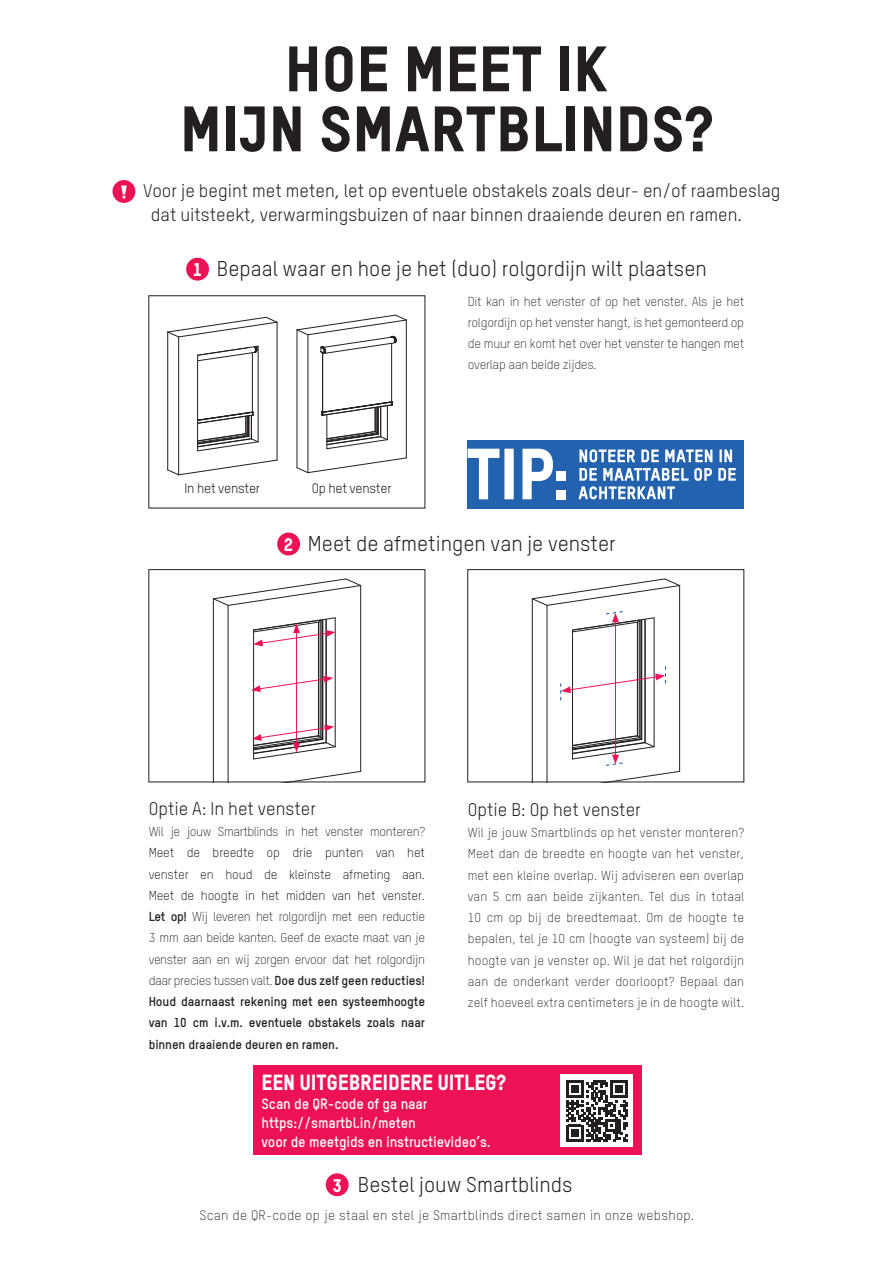
<style>
.page{position:relative;width:893px;height:1263px;background:#fff}
.page>*{position:absolute;margin:0;border:0;box-sizing:border-box;transform-origin:0 0}
.t1{font:63px/60px "TSTARPRO Headline";color:#231f20;text-align:center}
.t2{font:21.6px "TSTARPRO Headline";letter-spacing:-.01em;color:#fff}
.t3{font:21px "TSTARPRO";color:#231f20}
.t4{font:18px/24px "TSTARPRO";color:#231f20}
.t5{font:18px "TSTARPRO Headline";color:#fff}
.t6{font:700 14.7px/18.9px "TSTARPRO";letter-spacing:-.01em;color:#fff}
.t7{font:300 13.5px "TSTARPRO";letter-spacing:.02em;color:#231f20}
.t8{font:13.5px "TSTARPRO";letter-spacing:-.02em;color:#231f20}
.t9{font:300 12.75px/21.3px "TSTARPRO";letter-spacing:-.02em;color:#231f20;text-align:justify}
.s1{color:#000}
.s2{font-weight:700}
</style>
<div class="page">
<div style="left:112px;top:180px;width:23px;height:23px;background:#ed1255;border-radius:50%"></div>
<svg style="left:121px;top:186px;width:6px;height:12px"></svg>
<div style="left:186px;top:258px;width:23px;height:23px;background:#ed1255;border-radius:50%"></div>
<div style="left:326px;top:1173px;width:23px;height:23px;background:#ed1255;border-radius:50%"></div>
<div style="left:468px;top:440px;width:276px;height:68px;background:#2362af"></div>
<svg style="left:578px;top:468px;width:158px;height:31px"></svg>
<svg style="left:579px;top:449px;width:153px;height:13px"></svg>
<svg style="left:468px;top:449px;width:85px;height:50px"></svg>
<div style="left:556px;top:471px;width:9px;height:10px;background:#fff"></div>
<div style="left:556px;top:490px;width:9px;height:9px;background:#fff"></div>
<hr style="left:277px;top:322px;width:1px;height:138px;background:#231f20">
<hr style="left:167px;top:332px;width:1px;height:138px;background:#231f20">
<svg style="left:168px;top:317px;width:109px;height:158px"></svg>
<hr style="left:387px;top:344px;width:1px;height:96px;background:#231f20">
<hr style="left:377px;top:345px;width:1px;height:89px;background:#231f20">
<hr style="left:376px;top:346px;width:1px;height:87px;background:#231f20">
<hr style="left:375px;top:347px;width:1px;height:84px;background:#231f20">
<hr style="left:380px;top:345px;width:1px;height:91px;background:#231f20">
<hr style="left:378px;top:345px;width:1px;height:89px;background:#231f20">
<hr style="left:327px;top:353px;width:1px;height:96px;background:#231f20">
<hr style="left:406px;top:320px;width:1px;height:138px;background:#231f20">
<hr style="left:308px;top:335px;width:1px;height:138px;background:#231f20">
<svg style="left:297px;top:458px;width:109px;height:15px"></svg>
<hr style="left:297px;top:330px;width:1px;height:138px;background:#231f20">
<svg style="left:327px;top:431px;width:61px;height:18px"></svg>
<svg style="left:297px;top:315px;width:109px;height:101px"></svg>
<div style="left:149px;top:569px;width:276px;height:213px;border:1px solid #231f20"></div>
<svg style="left:532px;top:579px;width:148px;height:201px"></svg>
<div style="left:468px;top:569px;width:276px;height:213px;border:1px solid #231f20"></div>
<div style="left:277px;top:533px;width:23px;height:22px;background:#ed1255;border-radius:50%"></div>
<svg style="left:213px;top:579px;width:148px;height:203px"></svg>
<div style="left:254px;top:1066px;width:388px;height:89px;background:#ed1255"></div>
<div style="left:561px;top:1074px;width:72px;height:73px;background:#fff"></div>
<svg style="left:566px;top:1080px;width:62px;height:62px"></svg>
<p class="t1" style="left:180px;top:37px;width:535px">HOE MEET IK<br>MIJN SMARTBLINDS?</p>
<p class="t4" style="left:151px;top:178px;width:631px;text-indent:-8px">Voor je begint met meten, let op eventuele obstakels zoals deur- en/of raambeslag dat uitsteekt, verwarmingsbuizen of naar binnen draaiende deuren en ramen.</p>
<p class="t5" style="left:193px;top:259px;width:11px">1</p>
<p class="t3" style="left:217px;top:256px;width:491px">Bepaal waar en hoe je het (duo) rolgordijn wilt plaatsen</p>
<p class="t8" style="left:185px;top:480px;width:77px">In het venster</p>
<p class="t8" style="left:312px;top:480px;width:81px">Op het venster</p>
<p class="t9" style="left:468px;top:290px;width:278px">Dit kan in het venster of op het venster. Als je het rolgordijn op het venster hangt, is het gemonteerd op de muur en komt het over het venster te hangen met overlap aan beide zijdes.</p>
<p class="t5" style="left:284px;top:533px;width:11px">2</p>
<p class="t3" style="left:308px;top:531px;width:309px">Meet de afmetingen van je venster</p>
<p class="t4" style="left:149px;top:796px;width:169px">Optie A: In het venster</p>
<p class="t9" style="left:149px;top:821px;width:278px">Wil je jouw Smartblinds in het venster monteren?<br><span class="s1">Meet de breedte op drie punten van het venster en houd de kleinste afmeting aan.<br>Meet de hoogte in het midden van het venster</span>.<br><span class="s2">Let op!</span> Wij leveren het rolgordijn met een reductie 3 mm aan beide kanten. Geef de exacte maat van je venster aan en wij zorgen ervoor dat het rolgordijn daar precies tussen valt. <span class="s2">Doe dus zelf geen reducties!<br>Houd daarnaast rekening met een systeemhoogte van 10 cm i.v.m. eventuele obstakels zoals naar binnen draaiende deuren en ramen.</span></p>
<p class="t4" style="left:468px;top:797px;width:175px">Optie B: Op het venster</p>
<p class="t9" style="left:468px;top:822px;width:278px">Wil je jouw Smartblinds op het venster monteren?<br>Meet dan de breedte en hoogte van het venster, met een kleine overlap. Wij adviseren een overlap van 5 cm aan beide zijkanten. Tel dus in totaal 10 cm op bij de breedtemaat. Om de hoogte te bepalen, tel je 10 cm (hoogte van systeem) bij de hoogte van je venster op. Wil je dat het rolgordijn aan de onderkant verder doorloopt? Bepaal dan zelf hoeveel extra centimeters je in de hoogte wilt.</p>
<p class="t2" style="left:262px;top:1069px;width:246px">EEN UITGEBREIDERE UITLEG?</p>
<p class="t6" style="left:262px;top:1094px;width:231px">Scan de QR-code of ga naar https://smartbl.in/meten<br>voor de meetgids en instructievideo’s.</p>
<p class="t5" style="left:332px;top:1174px;width:11px">3</p>
<p class="t3" style="left:358px;top:1171px;width:216px">Bestel jouw Smartblinds</p>
<p class="t7" style="left:199px;top:1207px;width:496px">Scan de QR-code op je staal en stel je Smartblinds direct samen in onze webshop.</p>
</div>
